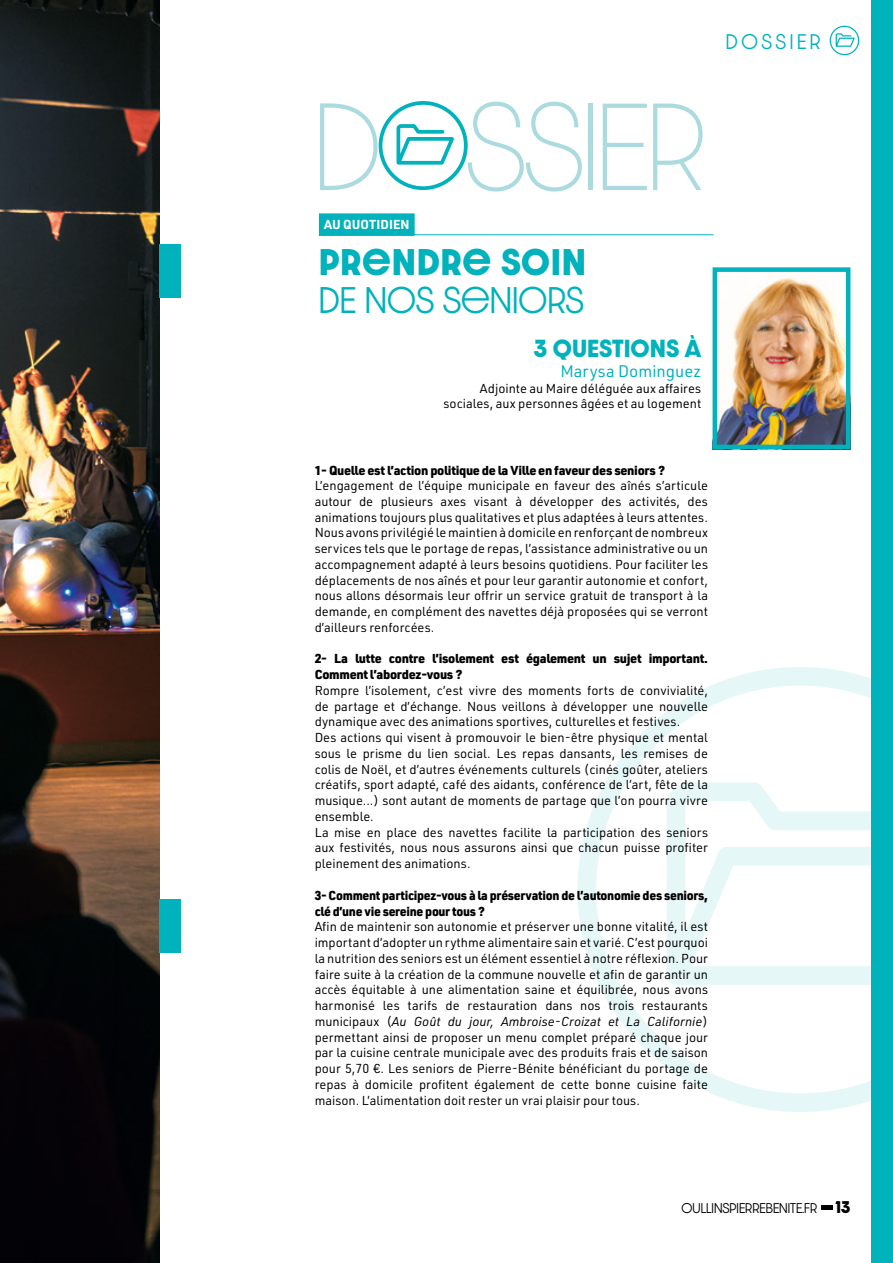
<style>
.page{position:relative;width:893px;height:1263px;background:#fff}
.page>*{position:absolute;margin:0;border:0;box-sizing:border-box;transform-origin:0 0}
.t1{font:100 105px "Dazzle Unicase";letter-spacing:-.02em;color:#abdadf}
.t2{font:300 31.5px "Dazzle Unicase";color:#00b2bb}
.t3{font:700 31.5px "Dazzle Unicase";letter-spacing:.02em;color:#00b2bb}
.t4{font:700 21px "Dazzle Unicase";color:#00b2bb}
.t5{font:300 18px "Dazzle Unicase";letter-spacing:.2em;color:#00b2bb}
.t6{font:16.5px "URWDIN";color:#00b2bb}
.t7{font:700 14.4px "Dazzle Unicase";color:#000}
.t8{font:12.75px/15.8px "URWDIN";color:#000;text-align:justify}
.t9{font:900 12.75px/15.8px "URWDIN";letter-spacing:-.025em;color:#000}
.t10{font:700 12.75px "URWDIN";color:#fff}
.t11{font:300 12px "Dazzle Unicase";color:#000}
.s1{font-style:italic}
</style>
<div class="page">
<svg style="left:577px;top:667px;width:295px;height:445px"></svg>
<svg style="left:379px;top:101px;width:89px;height:89px"></svg>
<div style="left:872px;top:0;width:21px;height:1263px;background:#00b2bb"></div>
<svg style="left:830px;top:26px;width:29px;height:29px"></svg>
<hr style="left:821px;top:1205px;width:12px;height:4px;background:#000">
<img style="left:0;top:0;width:159px;height:1263px">
<div style="left:159px;top:899px;width:22px;height:53px;background:#00b2bb"></div>
<div style="left:159px;top:244px;width:22px;height:54px;background:#00b2bb"></div>
<div style="left:319px;top:213px;width:96px;height:23px;background:#00b2bb"></div>
<hr style="left:319px;top:234px;width:394px;height:1px;background:#00b2bb">
<img style="left:718px;top:274px;width:127px;height:170px">
<div style="left:713px;top:267px;width:137px;height:182px;border:4px solid #00b2bb"></div>
<h1 class="t1" style="left:314px;top:72px;width:394px">D SSIER</h1>
<p class="t10" style="left:324px;top:216px;width:87px">AU QUOTIDIEN</p>
<h2 class="t3" style="left:319px;top:238px;width:269px">PRENDRE SOIN</h2>
<h2 class="t2" style="left:319px;top:277px;width:266px">DE NOS SENIORS</h2>
<h3 class="t4" style="left:534px;top:332px;width:169px">3 QUESTIONS À</h3>
<p class="t6" style="left:560px;top:360px;width:142px">Marysa Dominguez</p>
<p class="t8" style="left:444px;top:380px;width:259px;line-height:15.3px;text-align:right">Adjointe au Maire déléguée aux affaires sociales, aux personnes âgées et au logement</p>
<h3 class="t5" style="left:726px;top:29px;width:96px">DOSSIER</h3>
<p class="t9" style="left:315px;top:461px;width:352px">1- Quelle est l’action politique de la Ville en faveur des seniors ?</p>
<p class="t8" style="left:315px;top:477px;width:395px">L’engagement de l’équipe municipale en faveur des aînés s’articule autour de plusieurs axes visant à développer des activités, des animations toujours plus qualitatives et plus adaptées à leurs attentes.<br>Nous avons privilégié le maintien à domicile en renforçant de nombreux services tels que le portage de repas, l’assistance administrative ou un accompagnement adapté à leurs besoins quotidiens. Pour faciliter les déplacements de nos aînés et pour leur garantir autonomie et confort, nous allons désormais leur offrir un service gratuit de transport à la demande, en complément des navettes déjà proposées qui se verront d’ailleurs renforcées.</p>
<p class="t9" style="left:315px;top:650px;width:395px">2- La lutte contre l’isolement est également un sujet important.<br>Comment l’abordez-vous ?</p>
<p class="t8" style="left:315px;top:682px;width:395px;text-align:left">Rompre l’isolement, c’est vivre des moments forts de convivialité, de partage et d’échange. Nous veillons à développer une nouvelle dynamique avec des animations sportives, culturelles et festives.<br>Des actions qui visent à promouvoir le bien-être physique et mental sous le prisme du lien social. Les repas dansants, les remises de colis de Noël, et d’autres événements culturels (cinés goûter, ateliers créatifs, sport adapté, café des aidants, conférence de l’art, fête de la musique...) sont autant de moments de partage que l’on pourra vivre ensemble.<br>La mise en place des navettes facilite la participation des seniors aux festivités, nous nous assurons ainsi que chacun puisse profiter pleinement des animations.</p>
<p class="t9" style="left:315px;top:887px;width:395px">3- Comment participez-vous à la préservation de l’autonomie des seniors, clé d’une vie sereine pour tous ?</p>
<p class="t8" style="left:315px;top:918px;width:395px">Afin de maintenir son autonomie et préserver une bonne vitalité, il est important d’adopter un rythme alimentaire sain et varié. C’est pourquoi la nutrition des seniors est un élément essentiel à notre réflexion. Pour faire suite à la création de la commune nouvelle et afin de garantir un accès équitable à une alimentation saine et équilibrée, nous avons harmonisé les tarifs de restauration dans nos trois restaurants municipaux (<span class="s1">Au Goût du jour, Ambroise-Croizat et La Californie</span>) permettant ainsi de proposer un menu complet préparé chaque jour par la cuisine centrale municipale avec des produits frais et de saison pour 5,70 €. Les seniors de Pierre-Bénite bénéficiant du portage de repas à domicile profitent également de cette bonne cuisine faite maison. L’alimentation doit rester un vrai plaisir pour tous.</p>
<p class="t11" style="left:682px;top:1199px;width:137px">OULLINSPIERREBENITE.FR</p>
<p class="t7" style="left:836px;top:1196px;width:16px">13</p>
</div>
